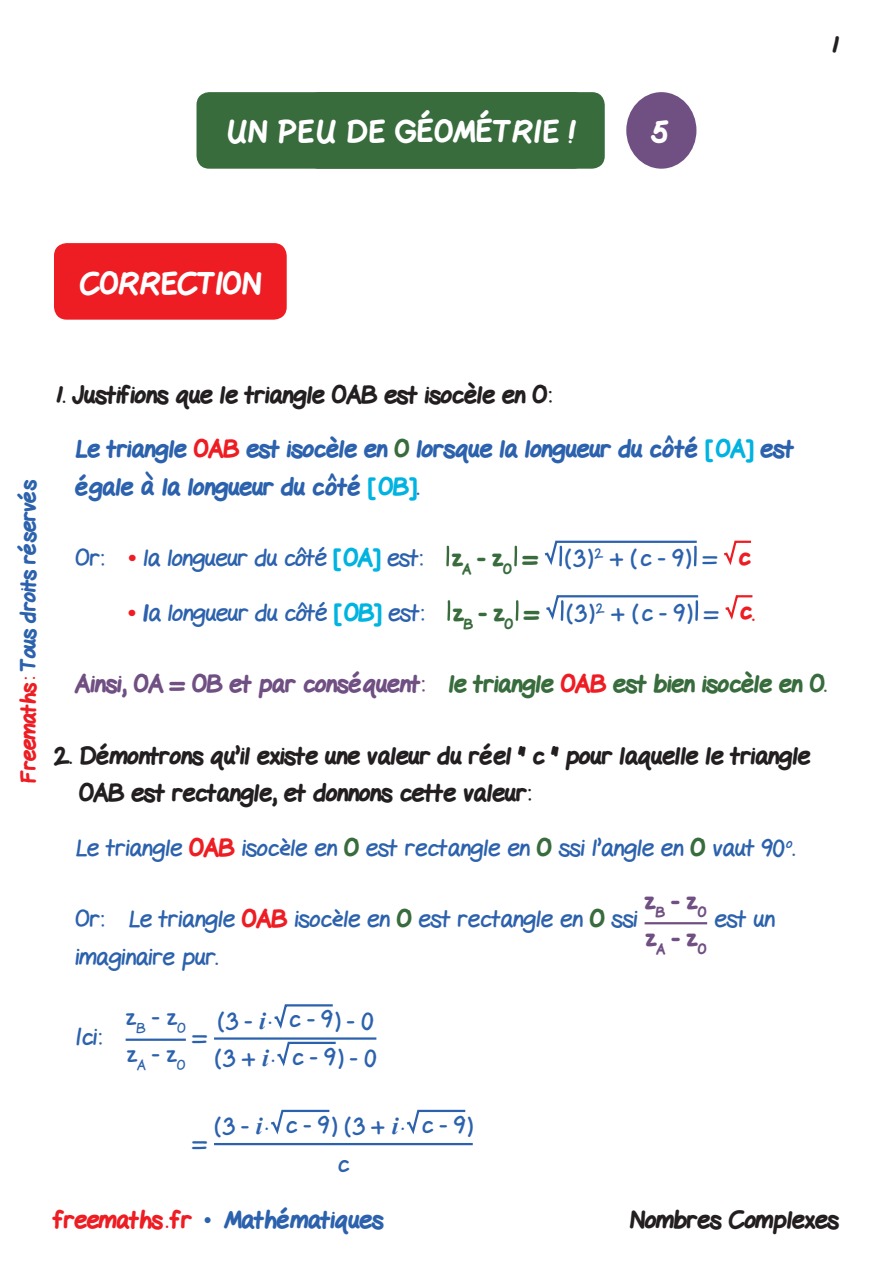
<style>
.page{position:relative;width:893px;height:1263px;background:#fff}
.page>*{position:absolute;margin:0;border:0;box-sizing:border-box;transform-origin:0 0}
.t1{font:800 30px "Gel Pen";letter-spacing:.02em;color:#fff}
.t2{font:800 30px "Gel Pen";color:#fff}
.t3{font:24px/37.5px "Gel Pen";color:#2c62ad}
.t4{font:800 24px/37.5px "Gel Pen";color:#231f20}
.t5{font:800 24px/37.5px "Gel Pen";color:#2c62ad}
.t6{font:800 24px "Gel Pen";color:#386c3d}
.t7{font:800 24px/37.5px "Gel Pen";color:#704f83}
.t8{font:800 21px "Gel Pen";letter-spacing:-.01em;color:#2c62ad}
.s1{color:#ee1d23}
.s2{color:#386c3d}
.s3{color:#00b3e0}
.s4{font-family:"Times New Roman";font-weight:700;color:#ee1d23}
.s5{font-weight:800;color:#00b3e0}
.s6{font-weight:800;color:#386c3d}
.s7{font-weight:800;color:#ee1d23}
.s8{font-weight:800}
.s9{color:#704f83}
.s10{font-family:"Times New Roman";font-weight:700;font-style:italic}
.s11{font-family:"Times New Roman";font-weight:400}
</style>
<div class="page">
<div style="left:54px;top:243px;width:233px;height:77px;background:#ee1d23;border-radius:13px"></div>
<div style="left:197px;top:92px;width:408px;height:77px;background:#386c3d;border-radius:13px"></div>
<div style="left:626px;top:92px;width:70px;height:77px;background:#704f83;border-radius:50%"></div>
<svg style="left:446px;top:546px;width:3px;height:20px"></svg>
<svg style="left:514px;top:546px;width:3px;height:20px"></svg>
<svg style="left:544px;top:540px;width:153px;height:27px"></svg>
<svg style="left:724px;top:540px;width:28px;height:25px"></svg>
<svg style="left:447px;top:600px;width:3px;height:21px"></svg>
<svg style="left:516px;top:600px;width:2px;height:21px"></svg>
<svg style="left:546px;top:595px;width:153px;height:26px"></svg>
<svg style="left:725px;top:595px;width:28px;height:25px"></svg>
<hr style="left:645px;top:922px;width:62px;height:2px;background:#704f83">
<hr style="left:126px;top:1038px;width:60px;height:3px;background:#2c62ad">
<hr style="left:214px;top:1037px;width:162px;height:3px;background:#2c62ad">
<svg style="left:274px;top:1004px;width:59px;height:25px"></svg>
<svg style="left:277px;top:1041px;width:59px;height:26px"></svg>
<hr style="left:214px;top:1143px;width:259px;height:2px;background:#2c62ad">
<svg style="left:271px;top:1109px;width:59px;height:26px"></svg>
<svg style="left:406px;top:1109px;width:60px;height:26px"></svg>
<p class="t1" style="left:226px;top:109px;width:352px">UN PEU DE GÉOMÉTRIE !</p>
<p class="t2" style="left:653px;top:109px;width:17px">5</p>
<p class="t2" style="left:406px;top:109px;width:83px">TITRE</p>
<p class="t4" style="left:830px;top:24px;width:10px">1</p>
<p class="t2" style="left:80px;top:260px;width:183px">CORRECTION</p>
<p class="t8" style="left:12px;top:783px;width:305px;rotate:-90deg"><span class="s1">Freemaths:</span> Tous droits réservés</p>
<p class="t4" style="left:54px;top:374px;width:499px">1. Justifions que le triangle OAB est isocèle en O:</p>
<p class="t5" style="left:75px;top:428px;width:720px">Le triangle <span class="s1">OAB</span> est isocèle en <span class="s2">O</span> lorsque la longueur du côté <span class="s3">[OA]</span> est égale à la longueur du côté <span class="s3">[OB]</span>.</p>
<p class="t3" style="left:75px;top:537px;width:677px">Or: <span class="s4">•</span> la longueur du côté <span class="s5">[OA]</span> est: <span class="s6">z</span><sub>A</sub> <span class="s6">- z</span><sub>O</sub> <span class="s6">=</span> ( 3 )<sup>2</sup> + ( c - 9 ) = <span class="s7">c</span></p>
<p class="t3" style="left:128px;top:591px;width:628px"><span class="s4">•</span> <span class="s8">l</span>a longueur du côté <span class="s5">[OB]</span> est: <span class="s6">z</span><sub>B</sub> <span class="s6">- z</span><sub>O</sub> <span class="s6">=</span> ( 3 )<sup>2</sup> + ( c - 9 ) = <span class="s7">c.</span></p>
<p class="t6" style="left:75px;top:665px;width:753px"><span class="s9">Ainsi, OA = OB et par conséquent:</span> le triangle <span class="s1">OAB</span> est bien isocèle en O.</p>
<p class="t4" style="left:79px;top:735px;width:733px;text-indent:-25px">2. Démontrons qu’il existe une valeur du réel " c " pour laquelle le triangle<br>OAB est rectangle, et donnons cette valeur:</p>
<p class="t3" style="left:75px;top:826px;width:721px">Le triangle <span class="s7">OAB</span> isocèle en <span class="s6">O</span> est rectangle en <span class="s6">O</span> ssi l’angle en <span class="s6">O</span> vaut 90<sup>o</sup>.</p>
<p class="t7" style="left:645px;top:880px;width:63px">z<sub>B</sub> - z<sub>O </sub>z<sub>A</sub> - z<sub>O</sub></p>
<p class="t3" style="left:75px;top:898px;width:564px">Or: Le triangle <span class="s7">OAB</span> isocèle en <span class="s6">O</span> est rectangle en <span class="s6">O</span> ssi</p>
<p class="t3" style="left:75px;top:935px;width:144px">imaginaire pur.</p>
<p class="t3" style="left:714px;top:898px;width:62px">est un</p>
<p class="t3" style="left:75px;top:1015px;width:28px">Ici:</p>
<p class="t3" style="left:126px;top:995px;width:61px">z<sub>B</sub> - z<sub>O </sub>z<sub>A</sub> - z<sub>O</sub></p>
<p class="t3" style="left:193px;top:1015px;width:15px">=</p>
<p class="t3" style="left:214px;top:999px;width:163px">(3 - <span class="s10">i</span>. c - 9) - 0 (3 + <span class="s10">i</span>. c - 9) - 0</p>
<p class="t3" style="left:214px;top:1104px;width:260px;line-height:38.2px;text-align:center">(3 - <span class="s10">i</span>. c - 9) (3 + <span class="s10">i</span>. c - 9) c</p>
<p class="t5" style="left:54px;top:1199px;width:331px"><span class="s1">freemaths . fr</span> <span class="s11">•</span> Mathématiques</p>
<p class="t4" style="left:629px;top:1199px;width:211px">Nombres Complexes</p>
<p class="t3" style="left:193px;top:1121px;width:15px">=</p>
</div>
